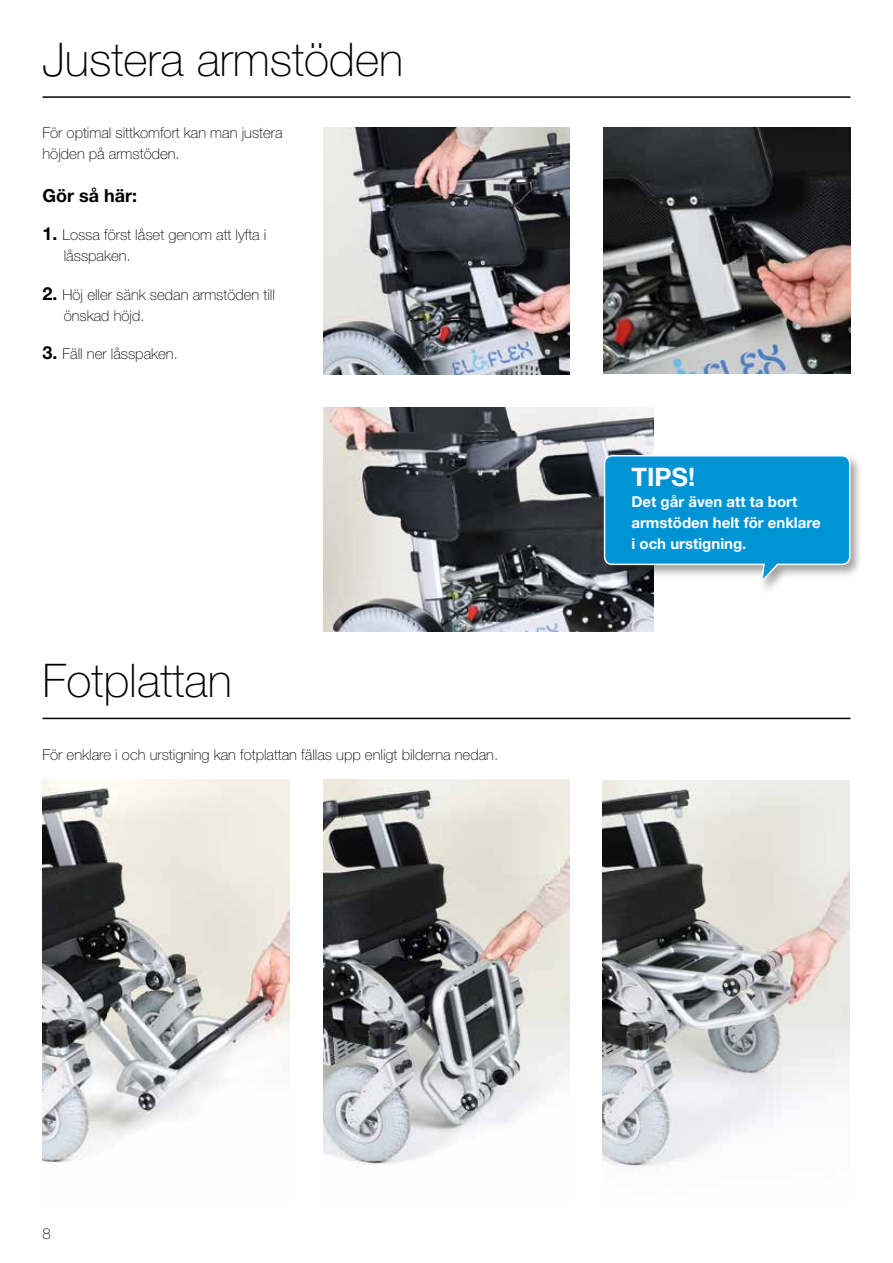
<style>
.page{position:relative;width:893px;height:1263px;background:#fff}
.page>*{position:absolute;margin:0;border:0;box-sizing:border-box;transform-origin:0 0}
.t1{font:100 46.5px "Helvetica Neue LT Pro";color:#000}
.t2{font:700 25.5px "Helvetica Neue LT Pro";color:#fff}
.t3{font:700 18px "Helvetica Neue LT Pro";color:#000}
.t4{font:100 15px/21px "Helvetica Neue LT Pro";color:#000}
.t5{font:700 15px/21px "Helvetica Neue LT Pro";color:#fff}
.s1{font-weight:700;font-size:18px}
</style>
<div class="page">
<hr style="left:43px;top:96px;width:807px;height:2px;background:#000">
<img style="left:323px;top:407px;width:330px;height:224px">
<hr style="left:43px;top:718px;width:807px;height:1px;background:#000">
<img style="left:323px;top:780px;width:247px;height:387px">
<img style="left:43px;top:780px;width:246px;height:385px">
<img style="left:603px;top:781px;width:246px;height:388px">
<img style="left:323px;top:128px;width:247px;height:246px">
<img style="left:604px;top:127px;width:246px;height:247px">
<div style="left:600px;top:453px;width:263px;height:143px;background:#000;opacity:.37"></div>
<svg style="left:603px;top:454px;width:248px;height:132px;background:#299dd1"></svg>
<h1 class="t1" style="left:43px;top:33px;width:362px">Justera armstöden</h1>
<p class="t4" style="left:43px;top:122px;width:242px">För optimal sittkomfort kan man justera höjden på armstöden.</p>
<p class="t3" style="left:43px;top:184px;width:96px">Gör så här:</p>
<p class="t4" style="left:64px;top:225px;width:204px;text-indent:-21px"><span class="s1">1.</span> Lossa först låset genom att lyfta i låsspaken.</p>
<p class="t4" style="left:64px;top:284px;width:213px;text-indent:-21px"><span class="s1">2.</span> Höj eller sänk sedan armstöden till önskad höjd.</p>
<p class="t4" style="left:43px;top:344px;width:137px"><span class="s1">3.</span> Fäll ner låsspaken.</p>
<h1 class="t1" style="left:43px;top:654px;width:191px">Fotplattan</h1>
<p class="t4" style="left:43px;top:744px;width:457px">För enklare i och urstigning kan fotplattan fällas upp enligt bilderna nedan.</p>
<h2 class="t2" style="left:631px;top:461px;width:65px">TIPS!</h2>
<p class="t5" style="left:631px;top:491px;width:191px">Det går även att ta bort armstöden helt för enklare i och urstigning.</p>
<p class="t4" style="left:43px;top:1223px;width:10px">8</p>
</div>
